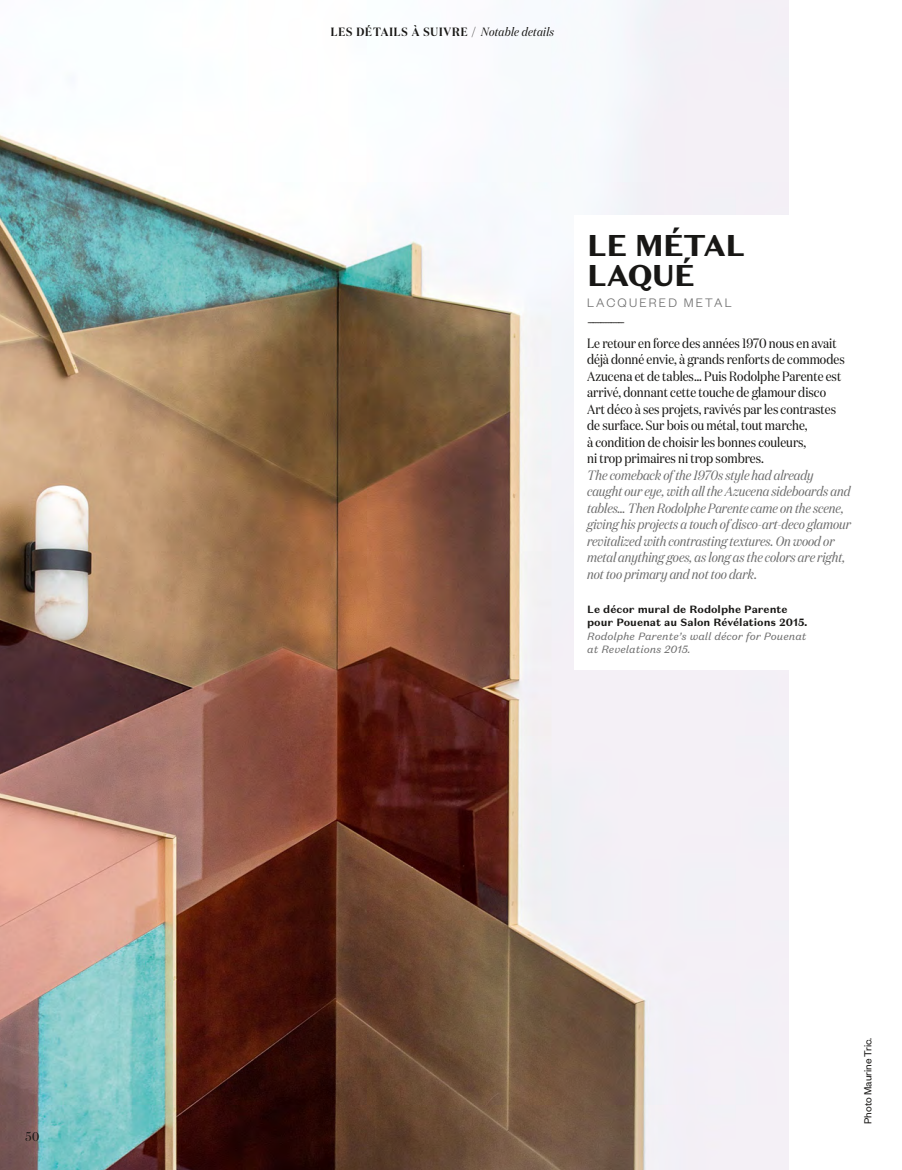
<style>
.page{position:relative;width:902px;height:1170px;background:#fff}
.page>*{position:absolute;margin:0;border:0;box-sizing:border-box;transform-origin:0 0}
.t1{font:900 30px/30px "Domaine Sans Text";letter-spacing:-.03em;color:#181715}
.t2{font:13.5px/16.5px "Domaine Disp Nar";color:#181715}
.t3{font:300 13.5px/19.5px "Founders Grotesk";letter-spacing:.16em;color:#6e6e6e}
.t4{font:12.75px "Domaine Disp Nar";color:#181715}
.t5{font:600 12px "Domaine Disp Nar";letter-spacing:.075em;color:#181715}
.t6{font:11.25px "Founders Grotesk";color:#181715}
.t7{font:700 10.5px/13.5px "Domaine Sans Text";color:#181715}
.s1{font-weight:400}
.s2{font-weight:400;font-style:italic}
.s3{color:#181715}
.s4{font-style:italic;color:#6e6e6e}
.s5{font-weight:400;font-style:italic;color:#6e6e6e}
</style>
<div class="page">
<img style="left:0;top:0;width:788px;height:1169px">
<div style="left:574px;top:216px;width:327px;height:454px;background:#fff"></div>
<p class="t4" style="left:26px;top:1128px;width:15px">50</p>
<p class="t5" style="left:331px;top:25px;width:225px">LES DÉTAILS À SUIVRE <span class="s1">/</span> <span class="s2">Notable details</span></p>
<p class="t1" style="left:587px;top:231px;width:160px">LE MÉTAL<br>LAQUÉ</p>
<p class="t3" style="left:587px;top:292px;width:146px">LACQUERED METAL <span class="s3">--------------</span></p>
<p class="t2" style="left:587px;top:335px;width:265px">Le retour en force des années 1970 nous en avait déjà donné envie, à grands renforts de commodes Azucena et de tables… Puis Rodolphe Parente est arrivé, donnant cette touche de glamour disco<br>Art déco à ses projets, ravivés par les contrastes de surface. Sur bois ou métal, tout marche,<br>à condition de choisir les bonnes couleurs,<br>ni trop primaires ni trop sombres.<br><span class="s4">The comeback of the 1970s style had already caught our eye, with all the Azucena sideboards and tables… Then Rodolphe Parente came on the scene, giving his projects a touch of disco-art-deco glamour revitalized with contrasting textures. On wood or metal anything goes, as long as the colors are right, not too primary and not too dark.</span></p>
<p class="t7" style="left:587px;top:602px;width:222px">Le décor mural de Rodolphe Parente pour Pouenat au Salon Révélations 2015.<br><span class="s5">Rodolphe Parente’s wall décor for Pouenat at Revelations 2015.</span></p>
<p class="t6" style="left:861px;top:1123px;width:88px;rotate:-90deg">Photo Maurine Tric.</p>
</div>
